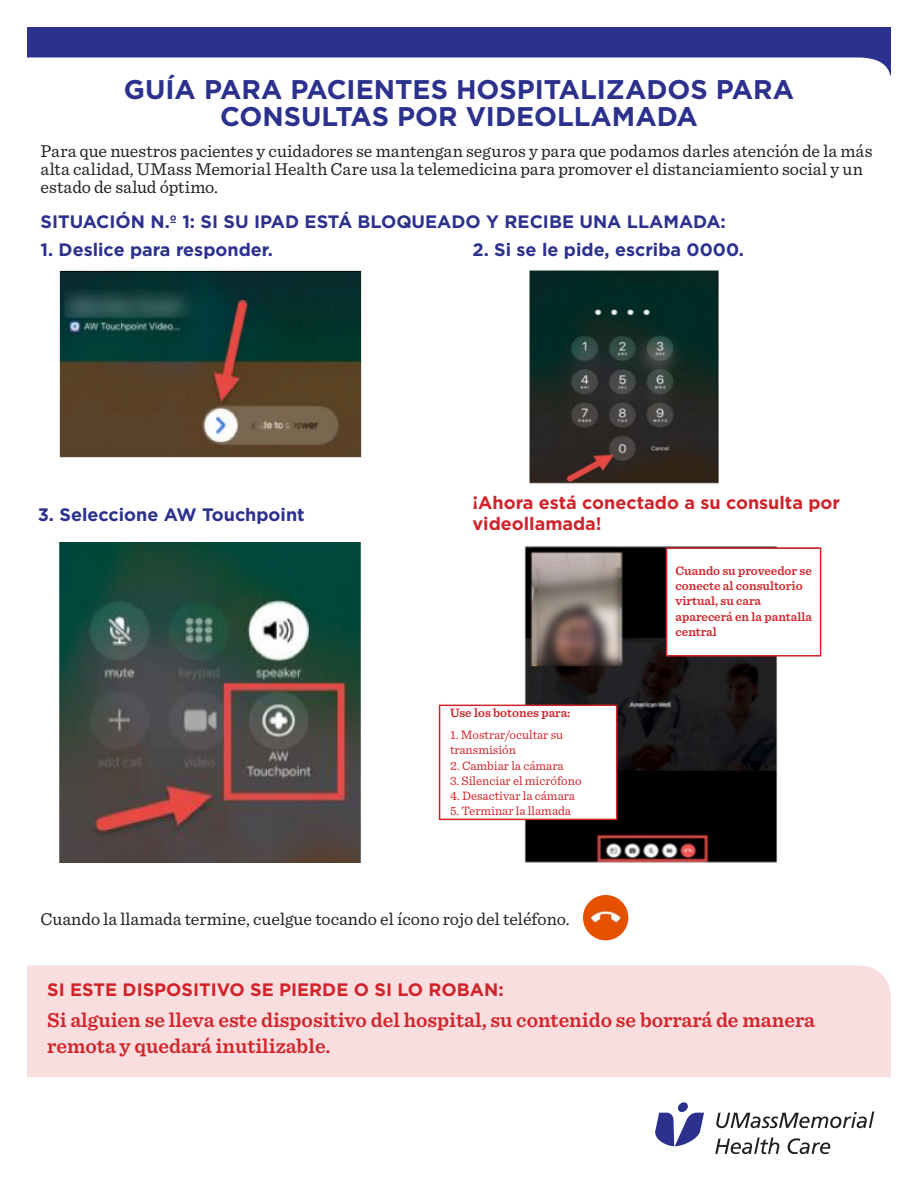
<style>
.page{position:relative;width:918px;height:1188px;background:#fff}
.page>*{position:absolute;margin:0;border:0;box-sizing:border-box;transform-origin:0 0}
.t1{font:700 27px/27px "Gotham";color:#2b318d;text-align:center}
.t2{font:600 21px/25.2px "Sentinel";color:#d1232a}
.t3{font:18px/18px "Sentinel";color:#231f20}
.t4{font:700 18px "Gotham";color:#2b318d}
.t5{font:700 18px/21.6px "Gotham";color:#d1232a}
.t6{font:12.75px/15.3px "Sentinel";color:#d1232a}
.t7{font:600 12.75px/15.3px "Sentinel";color:#d1232a}
</style>
<div class="page">
<svg style="left:716px;top:1112px;width:158px;height:16px"></svg>
<svg style="left:715px;top:1137px;width:64px;height:17px"></svg>
<svg style="left:788px;top:1138px;width:42px;height:16px"></svg>
<svg style="left:655px;top:1102px;width:49px;height:44px"></svg>
<img style="left:59px;top:270px;width:303px;height:188px">
<img style="left:529px;top:270px;width:190px;height:214px">
<img style="left:59px;top:543px;width:302px;height:320px">
<img style="left:440px;top:546px;width:337px;height:317px">
<div style="left:439px;top:705px;width:178px;height:115px;background:#fff;border:2px solid #d1232a"></div>
<div style="left:666px;top:547px;width:155px;height:110px;background:#fff;border:2px solid #d1232a"></div>
<svg style="left:27px;top:27px;width:864px;height:48px"></svg>
<img style="left:583px;top:895px;width:45px;height:45px;border-radius:23px">
<div style="left:27px;top:966px;width:864px;height:111px;background:#f8dedf"></div>
<p class="t1" style="left:124px;top:76px;width:672px">GUÍA PARA PACIENTES HOSPITALIZADOS PARA<br>CONSULTAS POR VIDEOLLAMADA</p>
<p class="t3" style="left:40px;top:141px;width:834px">Para que nuestros pacientes y cuidadores se mantengan seguros y para que podamos darles atención de la más alta calidad, UMass Memorial Health Care usa la telemedicina para promover el distanciamiento social y un estado de salud óptimo.</p>
<p class="t4" style="left:40px;top:210px;width:687px">SITUACIÓN N.º 1: SI SU IPAD ESTÁ BLOQUEADO Y RECIBE UNA LLAMADA:</p>
<p class="t4" style="left:40px;top:238px;width:234px">1. Deslice para responder.</p>
<p class="t4" style="left:472px;top:238px;width:273px">2. Si se le pide, escriba 0000.</p>
<p class="t4" style="left:38px;top:502px;width:268px">3. Seleccione AW Touchpoint</p>
<p class="t5" style="left:472px;top:491px;width:369px">¡Ahora está conectado a su consulta por videollamada!</p>
<p class="t7" style="left:450px;top:704px;width:122px">Use los botones para:</p>
<p class="t6" style="left:450px;top:726px;width:115px">1. Mostrar/ocultar su transmisión</p>
<p class="t6" style="left:450px;top:757px;width:115px">2. Cambiar la cámara</p>
<p class="t6" style="left:450px;top:772px;width:133px">3. Silenciar el micrófono</p>
<p class="t6" style="left:450px;top:788px;width:126px">4. Desactivar la cámara</p>
<p class="t6" style="left:450px;top:803px;width:123px">5. Terminar la llamada</p>
<p class="t7" style="left:676px;top:562px;width:138px">Cuando su proveedor se conecte al consultorio virtual, su cara aparecerá en la pantalla central</p>
<p class="t3" style="left:40px;top:909px;width:531px">Cuando la llamada termine, cuelgue tocando el ícono rojo del teléfono.</p>
<p class="t5" style="left:47px;top:978px;width:458px">SI ESTE DISPOSITIVO SE PIERDE O SI LO ROBAN:</p>
<p class="t2" style="left:47px;top:1007px;width:769px">Si alguien se lleva este dispositivo del hospital, su contenido se borrará de manera remota y quedará inutilizable.</p>
</div>
